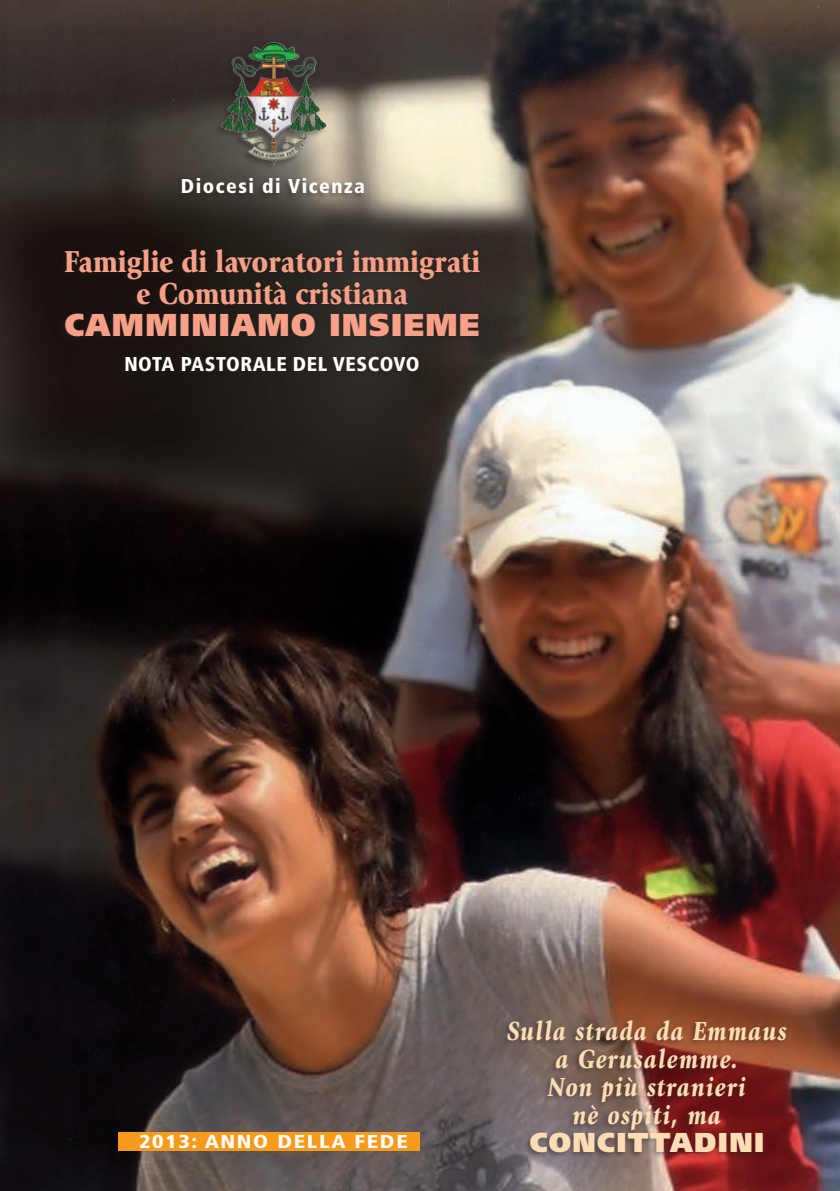
<style>
.page{position:relative;width:840px;height:1191px;background:#fff}
.page>*{position:absolute;margin:0;border:0;box-sizing:border-box;transform-origin:0 0}
.Normale{font:900 31.6px "Giovanni";color:#f7a087;scale:.88 1}
.Normale-2{font:900 31.6px "Frutiger";letter-spacing:.05em;color:#f7a087;scale:.95 1}
.Normale-3{font:italic 900 27.4px "Giovanni";letter-spacing:.05em;color:#feddb4;scale:.85 1}
.Normale-4{font:900 27.4px "Frutiger";letter-spacing:.05em;color:#feddb4}
.t1{font:900 condensed 20px "Frutiger";letter-spacing:.025em;color:#fff}
.t2{font:900 condensed 20px "Frutiger";letter-spacing:.075em;color:#fff}
.t3{font:900 condensed 18.8px "Frutiger";letter-spacing:.075em;color:#fff;scale:1.18 1}
</style>
<div class="page">
<img style="left:0;top:0;width:839px;height:1191px">
<div style="left:57px;top:247px;width:424px;height:97px;background:#231f20;opacity:.45"></div>
<div style="left:500px;top:1018px;width:287px;height:141px;background:#231f20;opacity:.45"></div>
<div style="left:174px;top:176px;width:190px;height:25px;background:#231f20;opacity:.45"></div>
<div style="left:213px;top:41px;width:113px;height:132px;background:#231f20;opacity:.45"></div>
<img style="left:218px;top:40px;width:109px;height:127px">
<div style="left:119px;top:1132px;width:301px;height:19px;background:#f89a1c"></div>
<div style="left:118px;top:355px;width:301px;height:24px;background:#231f20"></div>
<p class="t2" style="left:181px;top:174px;width:185px">Diocesi di Vicenza</p>
<p class="Normale" style="left:64px;top:242px;width:474px">Famiglie di lavoratori immigrati</p>
<p class="Normale" style="left:136px;top:274px;width:309px">e Comunità cristiana</p>
<p class="Normale-2" style="left:65px;top:305px;width:438px">CAMMINIAMO INSIEME</p>
<p class="t1" style="left:124px;top:352px;width:296px">NOTA PASTORALE DEL VESCOVO</p>
<p class="t3" style="left:139px;top:1130px;width:229px">2013: ANNO DELLA FEDE</p>
<p class="Normale-3" style="left:507px;top:1015px;width:330px">Sulla strada da Emmaus</p>
<p class="Normale-3" style="left:555px;top:1043px;width:216px">a Gerusalemme.</p>
<p class="Normale-3" style="left:548px;top:1071px;width:234px">Non più stranieri</p>
<p class="Normale-3" style="left:572px;top:1099px;width:176px">nè ospiti, ma</p>
<p class="Normale-4" style="left:529px;top:1125px;width:236px">CONCITTADINI</p>
</div>
